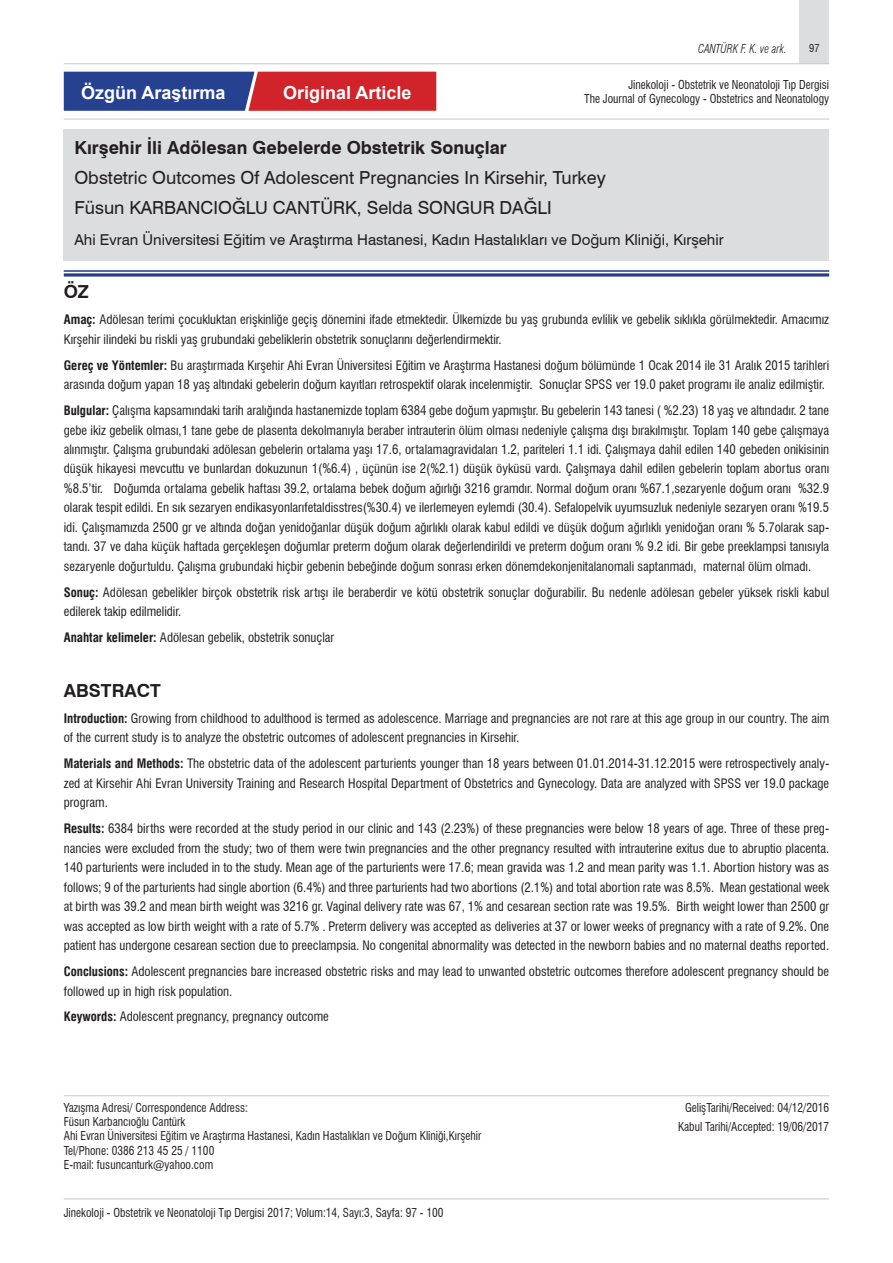
<style>
.page{position:relative;width:893px;height:1263px;background:#fff}
.page>*{position:absolute;margin:0;border:0;box-sizing:border-box;transform-origin:0 0}
.t1{font:18px/30.2px "Swiss 721 BT";color:#231f20}
.t2{font:700 18px "Swiss 721 BT";color:#231f20}
.t3{font:700 18px "Arial";color:#fff}
.t4{font:700 18px "Swiss 721 BT";color:#201d1e}
.t5{font:15px "Swiss 721 BT";color:#231f20}
.t6{font:condensed 12.75px/19.5px "Swiss 721 BT";color:#201d1e}
.t7{font:condensed 12px/14.4px "Swiss 721 BT";color:#231f20;scale:.95 1}
.t8{font:italic 300 condensed 12px "Swiss 721 BT";color:#231f20;scale:.95 1}
.t9{font:condensed 10.5px "Swiss 721 BT";color:#231f20}
.s1{font-weight:700}
</style>
<div class="page">
<div style="left:800px;top:0;width:29px;height:64px;background:#dcdddf"></div>
<hr style="left:64px;top:1198px;width:765px;height:1px;background:#c7c8ca">
<hr style="left:64px;top:63px;width:765px;height:1px;background:#c7c8ca">
<hr style="left:64px;top:119px;width:765px;height:1px;background:#c7c8ca">
<svg style="left:64px;top:72px;width:372px;height:39px;background:#7b355f"></svg>
<hr style="left:64px;top:1095px;width:765px;height:1px;background:#c7c8ca">
<div style="left:64px;top:129px;width:765px;height:131px;background:#dcdddf"></div>
<hr style="left:64px;top:270px;width:765px;height:1px;background:#253f8e">
<svg style="left:64px;top:273px;width:765px;height:4px;background:#5165a4"></svg>
<p class="t8" style="left:698px;top:42px;width:95px">CANTÜRK F. K. ve ark.</p>
<p class="t9" style="left:809px;top:42px;width:12px">97</p>
<p class="t7" style="left:628px;top:77px;width:213px">Jinekoloji - Obstetrik ve Neonatoloji Tıp Dergisi</p>
<h1 class="t3" style="left:81px;top:80px;width:146px">Özgün Araştırma</h1>
<h1 class="t3" style="left:283px;top:80px;width:130px">Original Article</h1>
<p class="t7" style="left:584px;top:92px;width:259px">The Journal of Gynecology - Obstetrics and Neonatology</p>
<h1 class="t2" style="left:74px;top:135px;width:434px">Kırşehir İli Adölesan Gebelerde Obstetrik Sonuçlar</h1>
<h1 class="t1" style="left:74px;top:162px;width:533px">Obstetric Outcomes Of Adolescent Pregnancies In Kirsehir, Turkey<br>Füsun KARBANCIOĞLU CANTÜRK, Selda SONGUR DAĞLI</h1>
<p class="t5" style="left:74px;top:229px;width:651px">Ahi Evran Üniversitesi Eğitim ve Araştırma Hastanesi, Kadın Hastalıkları ve Doğum Kliniği, Kırşehir</p>
<h1 class="t4" style="left:64px;top:279px;width:27px">ÖZ</h1>
<p class="t6" style="left:64px;top:310px;width:767px"><span class="s1">Amaç:</span> Adölesan terimi çocukluktan erişkinliğe geçiş dönemini ifade etmektedir. Ülkemizde bu yaş grubunda evlilik ve gebelik sıklıkla görülmektedir. Amacımız<br>Kırşehir ilindeki bu riskli yaş grubundaki gebeliklerin obstetrik sonuçlarını değerlendirmektir.</p>
<p class="t6" style="left:64px;top:355px;width:767px"><span class="s1">Gereç ve Yöntemler:</span> Bu araştırmada Kırşehir Ahi Evran Üniversitesi Eğitim ve Araştırma Hastanesi doğum bölümünde 1 Ocak 2014 ile 31 Aralık 2015 tarihleri arasında doğum yapan 18 yaş altındaki gebelerin doğum kayıtları retrospektif olarak incelenmiştir. Sonuçlar SPSS ver 19.0 paket programı ile analiz edilmiştir.</p>
<p class="t6" style="left:64px;top:401px;width:767px;text-align:justify"><span class="s1">Bulgular:</span> Çalışma kapsamındaki tarih aralığında hastanemizde toplam 6384 gebe doğum yapmıştır. Bu gebelerin 143 tanesi ( %2.23) 18 yaş ve altındadır. 2 tane gebe ikiz gebelik olması,1 tane gebe de plasenta dekolmanıyla beraber intrauterin ölüm olması nedeniyle çalışma dışı bırakılmıştır. Toplam 140 gebe çalışmaya alınmıştır. Çalışma grubundaki adölesan gebelerin ortalama yaşı 17.6, ortalamagravidaları 1.2, pariteleri 1.1 idi. Çalışmaya dahil edilen 140 gebeden onikisinin düşük hikayesi mevcuttu ve bunlardan dokuzunun 1(%6.4) , üçünün ise 2(%2.1) düşük öyküsü vardı. Çalışmaya dahil edilen gebelerin toplam abortus oranı %8.5’tir. Doğumda ortalama gebelik haftası 39.2, ortalama bebek doğum ağırlığı 3216 gramdır. Normal doğum oranı %67.1,sezaryenle doğum oranı %32.9 olarak tespit edildi. En sık sezaryen endikasyonlarıfetaldisstres(%30.4) ve ilerlemeyen eylemdi (30.4). Sefalopelvik uyumsuzluk nedeniyle sezaryen oranı %19.5 idi. Çalışmamızda 2500 gr ve altında doğan yenidoğanlar düşük doğum ağırlıklı olarak kabul edildi ve düşük doğum ağırlıklı yenidoğan oranı % 5.7olarak sap&shy;tandı. 37 ve daha küçük haftada gerçekleşen doğumlar preterm doğum olarak değerlendirildi ve preterm doğum oranı % 9.2 idi. Bir gebe preeklampsi tanısıyla sezaryenle doğurtuldu. Çalışma grubundaki hiçbir gebenin bebeğinde doğum sonrası erken dönemdekonjenitalanomali saptanmadı, maternal ölüm olmadı.</p>
<p class="t6" style="left:64px;top:582px;width:767px"><span class="s1">Sonuç:</span> Adölesan gebelikler birçok obstetrik risk artışı ile beraberdir ve kötü obstetrik sonuçlar doğurabilir. Bu nedenle adölesan gebeler yüksek riskli kabul edilerek takip edilmelidir.</p>
<p class="t6" style="left:64px;top:628px;width:272px"><span class="s1">Anahtar kelimeler:</span> Adölesan gebelik, obstetrik sonuçlar</p>
<h1 class="t4" style="left:64px;top:678px;width:99px">ABSTRACT</h1>
<p class="t6" style="left:64px;top:708px;width:767px"><span class="s1">Introduction:</span> Growing from childhood to adulthood is termed as adolescence. Marriage and pregnancies are not rare at this age group in our country. The aim of the current study is to analyze the obstetric outcomes of adolescent pregnancies in Kirsehir.</p>
<p class="t6" style="left:64px;top:754px;width:767px;text-align:justify"><span class="s1">Materials and Methods:</span> The obstetric data of the adolescent parturients younger than 18 years between 01.01.2014-31.12.2015 were retrospectively analy&shy;zed at Kirsehir Ahi Evran University Training and Research Hospital Department of Obstetrics and Gynecology. Data are analyzed with SPSS ver 19.0 package program.</p>
<p class="t6" style="left:64px;top:819px;width:767px;text-align:justify"><span class="s1">Results:</span> 6384 births were recorded at the study period in our clinic and 143 (2.23%) of these pregnancies were below 18 years of age. Three of these preg&shy;nancies were excluded from the study; two of them were twin pregnancies and the other pregnancy resulted with intrauterine exitus due to abruptio placenta.<br>140 parturients were included in to the study. Mean age of the parturients were 17.6; mean gravida was 1.2 and mean parity was 1.1. Abortion history was as follows; 9 of the parturients had single abortion (6.4%) and three parturients had two abortions (2.1%) and total abortion rate was 8.5%. Mean gestational week at birth was 39.2 and mean birth weight was 3216 gr. Vaginal delivery rate was 67, 1% and cesarean section rate was 19.5%. Birth weight lower than 2500 gr was accepted as low birth weight with a rate of 5.7% . Preterm delivery was accepted as deliveries at 37 or lower weeks of pregnancy with a rate of 9.2%. One patient has undergone cesarean section due to preeclampsia. No congenital abnormality was detected in the newborn babies and no maternal deaths reported.</p>
<p class="t6" style="left:64px;top:962px;width:767px"><span class="s1">Conclusions:</span> Adolescent pregnancies bare increased obstetric risks and may lead to unwanted obstetric outcomes therefore adolescent pregnancy should be followed up in high risk population.</p>
<p class="t6" style="left:64px;top:1007px;width:267px"><span class="s1">Keywords:</span> Adolescent pregnancy, pregnancy outcome</p>
<p class="t7" style="left:64px;top:1100px;width:441px">Yazışma Adresi/ Correspondence Address:<br>Füsun Karbancıoğlu Cantürk<br>Ahi Evran Üniversitesi Eğitim ve Araştırma Hastanesi, Kadın Hastalıkları ve Doğum Kliniği,Kırşehir Tel/Phone: 0386 213 45 25 / 1100<br>E-mail: fusuncanturk@yahoo.com</p>
<p class="t7" style="left:64px;top:1205px;width:401px">Jinekoloji - Obstetrik ve Neonatoloji Tıp Dergisi 2017; Volum:14, Sayı:3, Sayfa: 97 - 100</p>
<p class="t7" style="left:678px;top:1097px;width:161px;line-height:19.5px;text-align:center">GelişTarihi/Received: 04/12/2016<br>Kabul Tarihi/Accepted: 19/06/2017</p>
</div>
